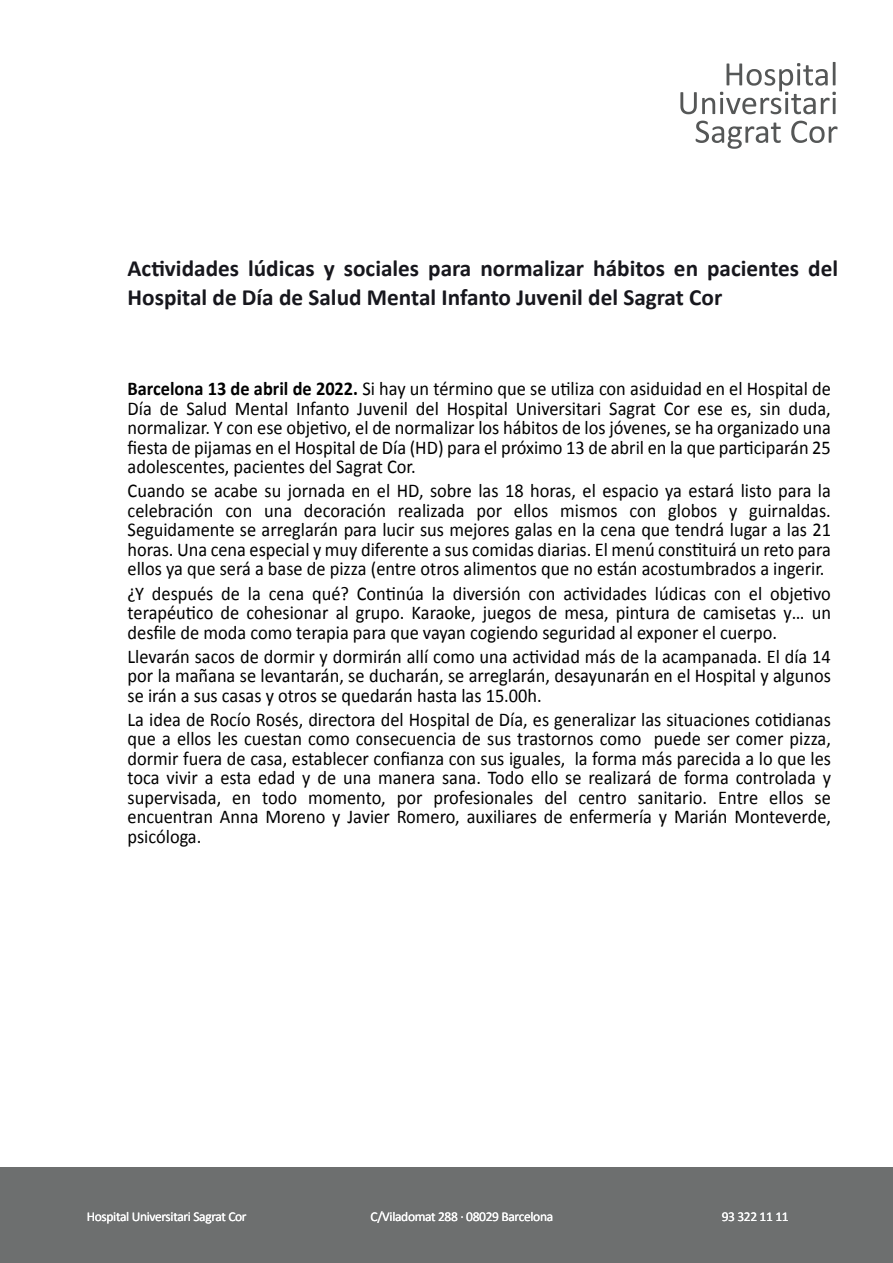
<style>
.page{position:relative;width:893px;height:1263px;background:#fff}
.page>*{position:absolute;margin:0;border:0;box-sizing:border-box;transform-origin:0 0}
.t1{font:700 23.25px/28.5px "Calibri";color:#17171d}
.t2{font:19.5px/19.5px "Calibri";color:#000;text-align:justify;scale:.94 1}
.t3{font:13.5px "Calibri";letter-spacing:-.025em;color:#fff}
.s1{font-weight:700}
</style>
<div class="page">
<div style="left:0;top:1167px;width:893px;height:96px;background:#6d6f6f"></div>
<svg style="left:680px;top:62px;width:156px;height:52px"></svg>
<svg style="left:696px;top:121px;width:85px;height:28px"></svg>
<svg style="left:791px;top:121px;width:46px;height:22px"></svg>
<p class="t1" style="left:128px;top:254px;width:712px">Actividades lúdicas y sociales para normalizar hábitos en pacientes del<br>Hospital de Día de Salud Mental Infanto Juvenil del Sagrat Cor</p>
<p class="t2" style="left:128px;top:379px;width:750px"><span class="s1">Barcelona 13 de abril de 2022.</span> Si hay un término que se utiliza con asiduidad en el Hospital de Día de Salud Mental Infanto Juvenil del Hospital Universitari Sagrat Cor ese es, sin duda, normalizar. Y con ese objetivo, el de normalizar los hábitos de los jóvenes, se ha organizado una fiesta de pijamas en el Hospital de Día (HD) para el próximo 13 de abril en la que participarán 25 adolescentes, pacientes del Sagrat Cor.</p>
<p class="t2" style="left:128px;top:481px;width:750px">Cuando se acabe su jornada en el HD, sobre las 18 horas, el espacio ya estará listo para la celebración con una decoración realizada por ellos mismos con globos y guirnaldas.<br>Seguidamente se arreglarán para lucir sus mejores galas en la cena que tendrá lugar a las 21 horas. Una cena especial y muy diferente a sus comidas diarias. El menú constituirá un reto para ellos ya que será a base de pizza (entre otros alimentos que no están acostumbrados a ingerir.</p>
<p class="t2" style="left:128px;top:583px;width:750px">¿Y después de la cena qué? Continúa la diversión con actividades lúdicas con el objetivo terapéutico de cohesionar al grupo. Karaoke, juegos de mesa, pintura de camisetas y… un desfile de moda como terapia para que vayan cogiendo seguridad al exponer el cuerpo.</p>
<p class="t2" style="left:128px;top:646px;width:750px">Llevarán sacos de dormir y dormirán allí como una actividad más de la acampanada. El día 14 por la mañana se levantarán, se ducharán, se arreglarán, desayunarán en el Hospital y algunos se irán a sus casas y otros se quedarán hasta las 15.00h.</p>
<p class="t2" style="left:128px;top:709px;width:750px">La idea de Rocío Rosés, directora del Hospital de Día, es generalizar las situaciones cotidianas que a ellos les cuestan como consecuencia de sus trastornos como puede ser comer pizza, dormir fuera de casa, establecer confianza con sus iguales, la forma más parecida a lo que les toca vivir a esta edad y de una manera sana. Todo ello se realizará de forma controlada y supervisada, en todo momento, por profesionales del centro sanitario. Entre ellos se encuentran Anna Moreno y Javier Romero, auxiliares de enfermería y Marián Monteverde, psicóloga.</p>
<p class="t3" style="left:87px;top:1208px;width:161px">Hospital Universitari Sagrat Cor</p>
<p class="t3" style="left:371px;top:1208px;width:184px">C/Viladomat 288 · 08029 Barcelona</p>
<p class="t3" style="left:722px;top:1208px;width:69px">93 322 11 11</p>
</div>
